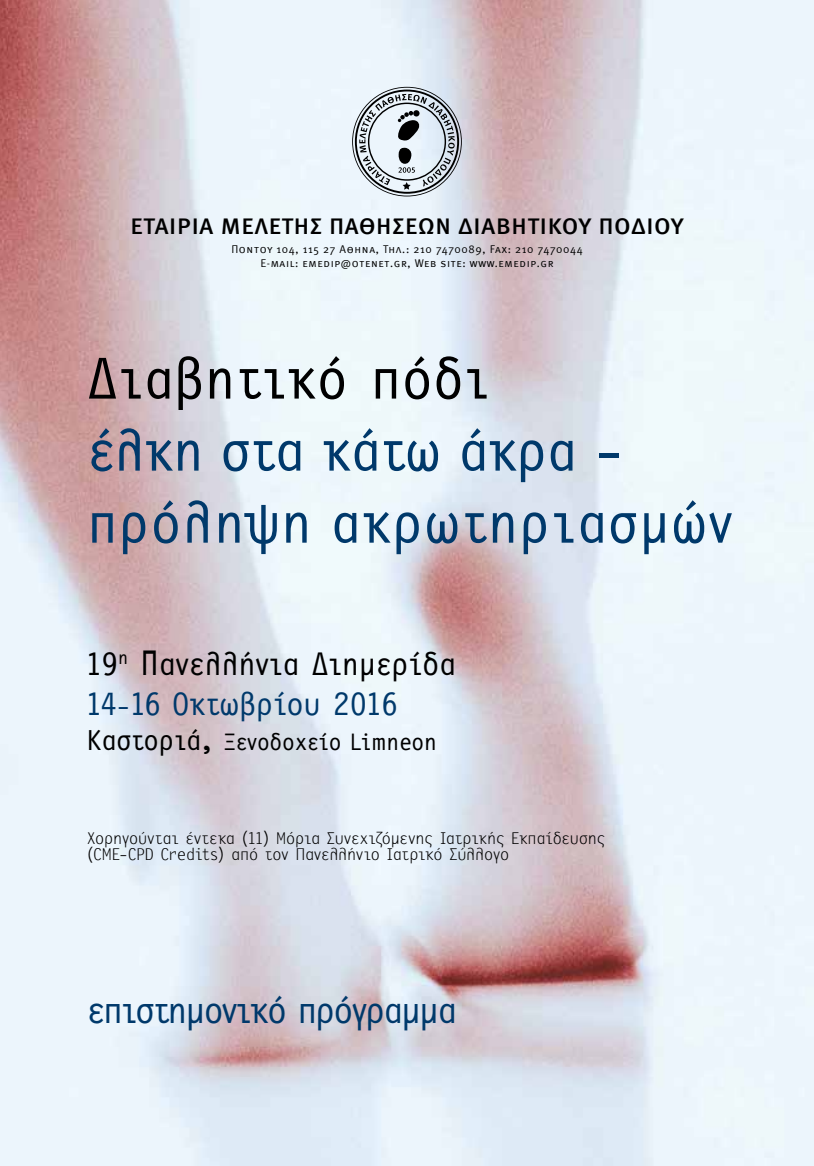
<style>
.page{position:relative;width:814px;height:1166px;background:#fff}
.page>*{position:absolute;margin:0;border:0;box-sizing:border-box;transform-origin:0 0}
.t1{font:60.02px/72.1px "PF Letter Gothic Display";letter-spacing:.01em;color:#00396b}
.t2{font:60.02px "PF Letter Gothic Display";color:#000}
.t3{font:38.68px "PF Letter Gothic Display";letter-spacing:-.05em;color:#00396b}
.t4{font:33.25px/39.9px "PF Letter Gothic Display";letter-spacing:-.01em;color:#000}
.t5{font:24.5px "PF Letter Gothic Display";letter-spacing:-.01em;color:#000}
.t6{font:22.57px "Meta Medium Greek Caps";letter-spacing:.035em;color:#000;scale:1.06 1}
.t7{font:300 17.5px/15.8px "PF Letter Gothic Display";letter-spacing:-.01em;color:#000}
.t8{font:11.2px/13.5px "Meta Normal Greek Caps";letter-spacing:.06em;color:#000;text-align:center}
.s1{font-size:49.88px}
.s2{color:#00396b}
.s3{font-size:28px;color:#00396b}
.s4{font-size:29.75px}
</style>
<div class="page">
<img style="left:0;top:0;width:814px;height:1166px">
<svg style="left:352px;top:87px;width:110px;height:109px"></svg>
<p class="t6" style="left:130px;top:214px;width:523px">ΕΤΑΙΡΙΑ ΜΕΛΕΤΗΣ ΠΑΘΗΣΕΩΝ ΔΙΑΒΗΤΙΚΟΥ ΠΟΔΙΟΥ</p>
<p class="t8" style="left:231px;top:243px;width:353px">Πόντου 104, 115 27 Αθήνα, Τηλ.: 210 7470089, Fax: 210 7470044<br>E-mail: emedip@otenet.gr, Web site: www.emedip.gr</p>
<h1 class="t2" style="left:87px;top:346px;width:404px">∆ιαβητικό πόδι</h1>
<h1 class="t1" style="left:87px;top:417px;width:647px">έλκη στα κάτω άκρα - πρόληψη ακρωτηριασµών</h1>
<h3 class="t4" style="left:87px;top:645px;width:371px">19<sup>η</sup> <span class="s1">π</span>ανελλήνια Διημερίδα<br><span class="s2">14</span><span class="s3">-</span><span class="s2">16 Οκτωβρίου 2016</span></h3>
<h3 class="t5" style="left:87px;top:729px;width:351px"><span class="s4">Καστοριά,</span> Ξενοδοχείο Limneon</h3>
<p class="t7" style="left:87px;top:830px;width:520px">Χορηγούνται έντεκα (11) Μόρια Συνεχιζόμενης Ιατρικής Εκπαίδευσης (CME-CPD Credits) από τον Πανελλήνιο Ιατρικό Σύλλογο</p>
<h2 class="t3" style="left:87px;top:989px;width:371px">επιστημ ονικό πρόγραμμ α</h2>
</div>
